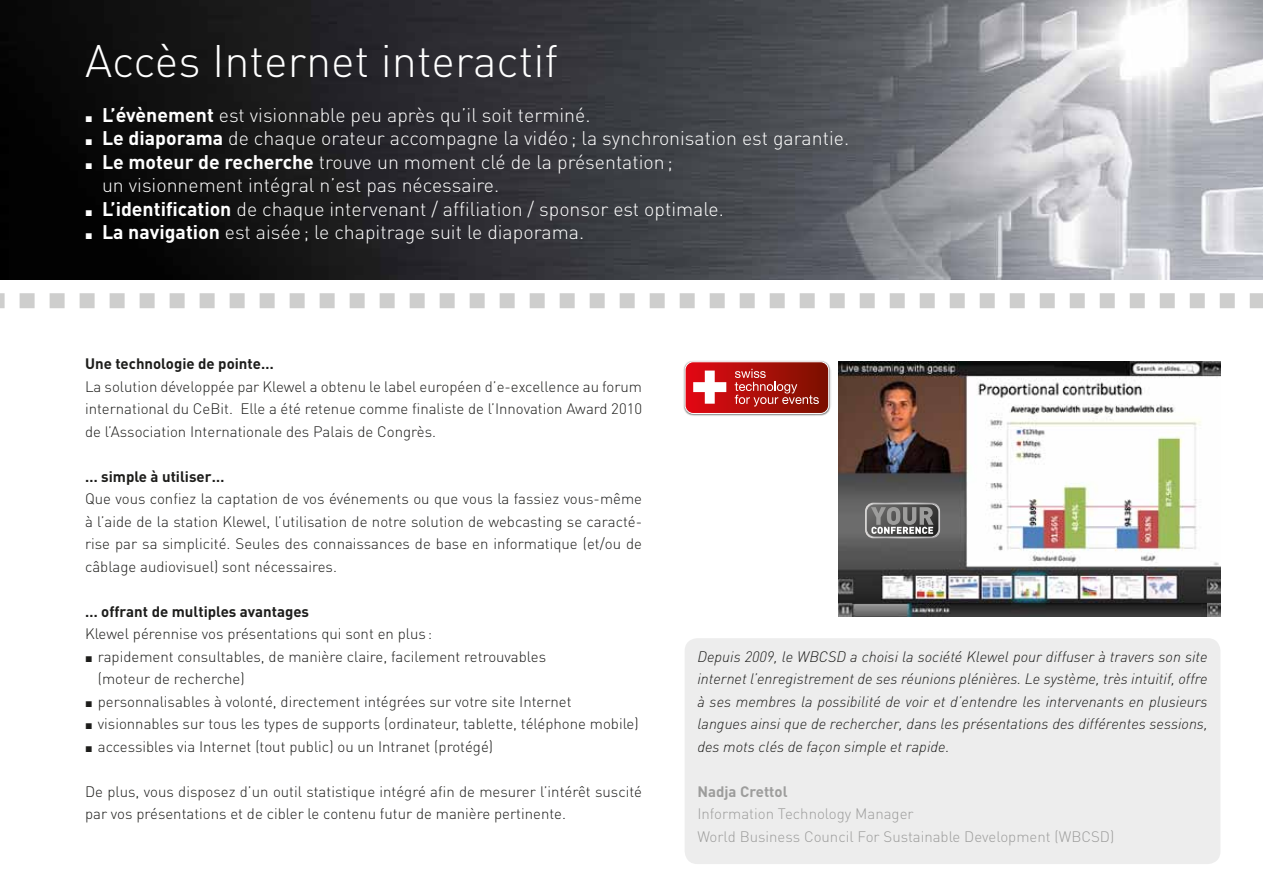
<style>
.page{position:relative;width:1263px;height:893px;background:#fff}
.page>*{position:absolute;margin:0;border:0;box-sizing:border-box;transform-origin:0 0}
.t1{font:300 45px "DIN Pro";color:#fff}
.t2{font:300 19.5px/23.4px "DIN Pro";color:#fff}
.t3{font:300 15px/22.5px "DIN Pro";color:#1d1d1b;text-align:justify}
.t4{font:italic 300 15px/22.5px "DIN";color:#1d1d1b;text-align:justify}
.t5{font:300 15px/22.5px "DIN Pro";color:#9d9d9c}
.t6{font:700 15px "DIN Pro";color:#1d1d1b}
.t7{font:700 15px "DIN Pro";color:#9d9d9c}
.s1{font-weight:700}
</style>
<div class="page">
<img style="left:0;top:0;width:1263px;height:52px">
<div style="left:685px;top:638px;width:535px;height:226px;background:#ededed;border-radius:13px"></div>
<img style="left:839px;top:361px;width:381px;height:256px">
<img style="left:683px;top:361px;width:148px;height:55px">
<svg style="left:685px;top:362px;width:144px;height:51px;background:#b93531"></svg>
<svg style="left:0;top:52px;width:1263px;height:257px;background:#656669"></svg>
<svg style="left:865px;top:503px;width:75px;height:35px;background:#7f7e7e"></svg>
<h1 class="t1" style="left:85px;top:30px;width:475px">Accès Internet interactif</h1>
<h2 class="t2" style="left:85px;top:102px;width:507px">▪ <span class="s1">L’évènement</span> est visionnable peu après qu’il soit terminé.</h2>
<h2 class="t2" style="left:85px;top:126px;width:766px">▪ <span class="s1">Le diaporama</span> de chaque orateur accompagne la vidéo; la synchronisation est garantie.</h2>
<h2 class="t2" style="left:102px;top:149px;width:572px;text-indent:-17px">▪ <span class="s1">Le moteur de recherche</span> trouve un moment clé de la présentation; un visionnement intégral n’est pas nécessaire.</h2>
<h2 class="t2" style="left:85px;top:196px;width:640px">▪ <span class="s1">L’identification</span> de chaque intervenant / affiliation / sponsor est optimale.</h2>
<h2 class="t2" style="left:85px;top:219px;width:501px">▪ <span class="s1">La navigation</span> est aisée; le chapitrage suit le diaporama.</h2>
<p class="t6" style="left:85px;top:353px;width:190px">Une technologie de pointe…</p>
<p class="t3" style="left:85px;top:374px;width:559px">La solution développée par Klewel a obtenu le label européen d’e-excellence au forum international du CeBit. Elle a été retenue comme finaliste de l’Innovation Award 2010 de l’Association Internationale des Palais de Congrès.</p>
<p class="t6" style="left:85px;top:466px;width:141px">… simple à utiliser…</p>
<p class="t3" style="left:85px;top:487px;width:559px">Que vous confiez la captation de vos événements ou que vous la fassiez vous-même à l’aide de la station Klewel, l’utilisation de notre solution de webcasting se caracté&shy;rise par sa simplicité. Seules des connaissances de base en informatique (et/ou de câblage audiovisuel) sont nécessaires.</p>
<p class="t6" style="left:85px;top:601px;width:226px">… offrant de multiples avantages</p>
<p class="t3" style="left:85px;top:622px;width:349px">Klewel pérennise vos présentations qui sont en plus :</p>
<p class="t3" style="left:98px;top:644px;width:450px;text-indent:-13px">▪ rapidement consultables, de manière claire, facilement retrouvables (moteur de recherche)</p>
<p class="t3" style="left:85px;top:689px;width:488px">▪ personnalisables à volonté, directement intégrées sur votre site Internet</p>
<p class="t3" style="left:85px;top:712px;width:555px">▪ visionnables sur tous les types de supports (ordinateur, tablette, téléphone mobile)</p>
<p class="t3" style="left:85px;top:734px;width:410px">▪ accessibles via Internet (tout public) ou un Intranet (protégé)</p>
<p class="t3" style="left:85px;top:779px;width:558px">De plus, vous disposez d’un outil statistique intégré afin de mesurer l’intérêt suscité par vos présentations et de cibler le contenu futur de manière pertinente.</p>
<p class="t4" style="left:697px;top:645px;width:512px">Depuis 2009, le WBCSD a choisi la société Klewel pour diffuser à travers son site internet l’enregistrement de ses réunions plénières. Le système, très intuitif, offre à ses membres la possibilité de voir et d’entendre les intervenants en plusieurs langues ainsi que de rechercher, dans les présentations des différentes sessions, des mots clés de façon simple et rapide.</p>
<p class="t7" style="left:697px;top:781px;width:92px">Nadja Crettol</p>
<p class="t5" style="left:697px;top:802px;width:418px">Information Technology Manager<br>World Business Council For Sustainable Development (WBCSD)</p>
</div>
